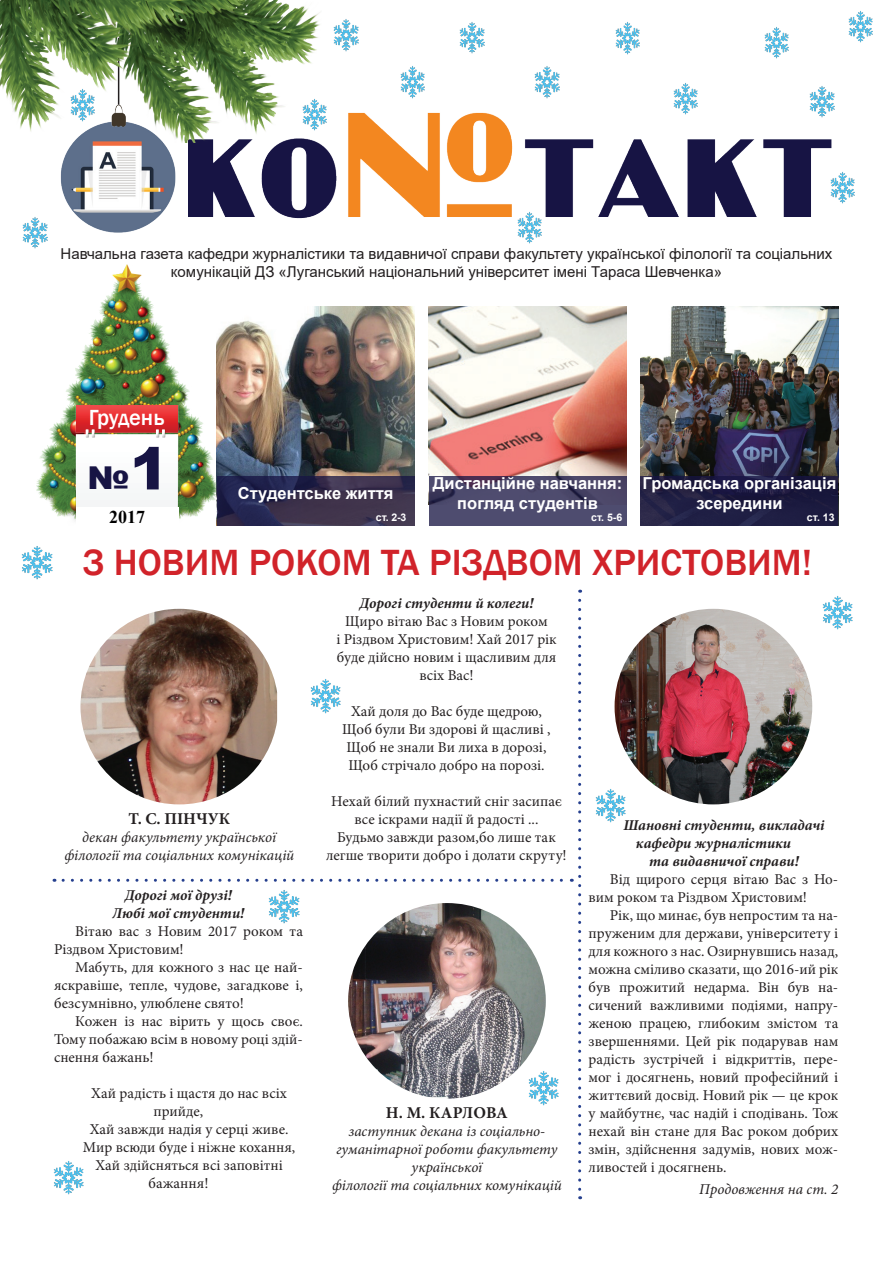
<style>
.page{position:relative;width:893px;height:1263px;background:#fff}
.page>*{position:absolute;margin:0;border:0;box-sizing:border-box;transform-origin:0 0}
.t1{font:500 37.5px "Franklin Gothic";color:#d1232a}
.t2{font:900 31.5px "Arial";color:#171444}
.t3{font:500 22.5px "Franklin Gothic";color:#fff}
.t4{font:700 16.5px/19.8px "Arial";color:#fff;text-align:center}
.t5{font:700 16.5px "Minion Pro";color:#231f20}
.t6{font:15px/18px "Minion Pro";color:#231f20;text-align:center}
.t7{font:italic 15px/18px "Minion Pro";color:#231f20;text-align:center}
.t8{font:15px/18px "Arial";color:#231f20;text-align:center}
.t9{font:italic 700 15px/18px "Minion Pro";color:#231f20;text-align:center}
.t10{font:700 10.5px "Arial";color:#fff}
.s1{font-size:58.5px}
</style>
<div class="page">
<img style="left:60px;top:143px;width:116px;height:90px">
<img style="left:189px;top:42px;width:646px;height:194px">
<img style="left:0;top:0;width:322px;height:143px">
<img style="left:102px;top:98px;width:28px;height:35px">
<img style="left:80px;top:609px;width:197px;height:195px">
<svg style="left:63px;top:879px;width:509px;height:3px"></svg>
<img style="left:348px;top:903px;width:198px;height:196px">
<img style="left:615px;top:609px;width:197px;height:195px">
<svg style="left:578px;top:600px;width:3px;height:599px"></svg>
<img style="left:810px;top:86px;width:24px;height:32px">
<img style="left:673px;top:83px;width:25px;height:32px">
<img style="left:848px;top:11px;width:24px;height:31px">
<img style="left:830px;top:171px;width:25px;height:32px">
<img style="left:764px;top:27px;width:25px;height:31px">
<img style="left:615px;top:22px;width:25px;height:32px">
<img style="left:535px;top:66px;width:24px;height:32px">
<img style="left:460px;top:22px;width:24px;height:32px">
<img style="left:400px;top:66px;width:25px;height:32px">
<img style="left:517px;top:211px;width:24px;height:32px">
<img style="left:302px;top:98px;width:25px;height:32px">
<img style="left:70px;top:89px;width:24px;height:32px">
<img style="left:23px;top:217px;width:24px;height:31px">
<img style="left:334px;top:19px;width:24px;height:32px">
<img style="left:823px;top:596px;width:30px;height:33px">
<img style="left:529px;top:1071px;width:30px;height:34px">
<img style="left:269px;top:890px;width:30px;height:34px">
<img style="left:595px;top:788px;width:30px;height:35px">
<img style="left:310px;top:679px;width:30px;height:34px">
<img style="left:53px;top:1161px;width:31px;height:34px">
<img style="left:22px;top:546px;width:30px;height:34px">
<img style="left:429px;top:307px;width:197px;height:169px">
<img style="left:37px;top:264px;width:182px;height:262px">
<img style="left:640px;top:307px;width:198px;height:169px">
<img style="left:217px;top:307px;width:198px;height:169px">
<img style="left:67px;top:406px;width:117px;height:120px">
<svg style="left:217px;top:476px;width:198px;height:49px;background:#342d4d"></svg>
<svg style="left:429px;top:476px;width:197px;height:49px;background:#4b4769"></svg>
<svg style="left:640px;top:476px;width:198px;height:49px;background:#1f1d42"></svg>
<div style="left:76px;top:507px;width:102px;height:21px;background:#fff"></div>
<p class="t8" style="left:61px;top:245px;width:773px">Навчальна газета кафедри журналістики та видавничої справи факультету української філології та соціальних комунікацій ДЗ «Луганський національний університет імені Тараса Шевченка»</p>
<h3 class="t3" style="left:89px;top:404px;width:77px">Грудень</h3>
<h2 class="t2" style="left:88px;top:455px;width:83px">№<span class="s1">1</span></h2>
<p class="t4" style="left:238px;top:484px;width:157px">Студентське життя</p>
<p class="t10" style="left:376px;top:510px;width:32px">ст. 2-3</p>
<p class="t4" style="left:433px;top:474px;width:191px">Дистанційне навчання: погляд студентів</p>
<p class="t10" style="left:591px;top:510px;width:33px">ст. 5-6</p>
<p class="t4" style="left:643px;top:474px;width:195px">Громадська організація зсередини</p>
<p class="t10" style="left:807px;top:510px;width:29px">ст. 13</p>
<h1 class="t1" style="left:83px;top:539px;width:731px">З Новим роком та Різдвом Христовим!</h1>
<p class="t9" style="left:360px;top:594px;width:175px">Дорогі студенти й колеги!</p>
<p class="t6" style="left:336px;top:612px;width:222px">Щиро вітаю Вас з Новим роком<br>і Різдвом Христовим! Хай 2017 рік буде дійсно новим і щасливим для всіх Вас!</p>
<p class="t6" style="left:342px;top:702px;width:210px">Хай доля до Вас буде щедрою,<br>Щоб були Ви здорові й щасливі ,<br>Щоб не знали Ви лиха в дорозі,<br>Щоб стрічало добро на порозі.</p>
<p class="t6" style="left:326px;top:792px;width:242px">Нехай білий пухнастий сніг засипає все іскрами надії й радості ...<br>Будьмо завжди разом,бо лише так легше творити добро і долати скруту!</p>
<p class="t5" style="left:128px;top:807px;width:103px">Т. С. ПІНЧУК</p>
<p class="t7" style="left:64px;top:828px;width:231px">декан факультету української філології та соціальних комунікацій</p>
<p class="t9" style="left:623px;top:815px;width:203px">Шановні студенти, викладачі</p>
<p class="t9" style="left:636px;top:833px;width:156px">кафедри журналістики</p>
<p class="t9" style="left:649px;top:851px;width:151px">та видавничої справи!</p>
<p class="t6" style="left:589px;top:870px;width:251px;text-align:left;text-indent:21px">Від щирого серця вітаю Вас з Но&shy;вим роком та Різдвом Христовим!</p>
<p class="t6" style="left:589px;top:906px;width:251px;text-align:justify;text-indent:21px">Рік, що минає, був непростим та на&shy;пруженим для держави, університету і для кожного з нас. Озирнувшись назад, можна сміливо сказати, що 2016-ий рік був прожитий недарма. Він був на&shy;сичений важливими подіями, напру&shy;женою працею, глибоким змістом та звершеннями. Цей рік подарував нам радість зустрічей і відкриттів, пере&shy;мог і досягнень, новий професійний і життєвий досвід. Новий рік — це крок у майбутнє, час надій і сподівань. Тож нехай він стане для Вас роком добрих змін, здійснення задумів, нових мож&shy;ливостей і досягнень.</p>
<p class="t7" style="left:699px;top:1180px;width:140px">Продовження на ст. 2</p>
<p class="t9" style="left:113px;top:886px;width:133px">Дорогі мої друзі!<br>Любі мої студенти!</p>
<p class="t6" style="left:54px;top:922px;width:250px;text-align:left;text-indent:21px">Вітаю вас з Новим 2017 роком та<br>Різдвом Христовим!</p>
<p class="t6" style="left:54px;top:958px;width:250px;text-align:justify;text-indent:21px">Мабуть, для кожного з нас це най&shy;яскравіше, тепле, чудове, загадкове і, безсумнівно, улюблене свято!</p>
<p class="t6" style="left:54px;top:1012px;width:250px;text-align:justify;text-indent:21px">Кожен із нас вірить у щось своє.<br>Тому побажаю всім в новому році здій&shy;снення бажань!</p>
<p class="t6" style="left:91px;top:1084px;width:197px">Хай радість і щастя до нас всіх</p>
<p class="t6" style="left:154px;top:1102px;width:51px">прийде,</p>
<p class="t6" style="left:90px;top:1120px;width:200px">Хай завжди надія у серці живе.</p>
<p class="t6" style="left:83px;top:1138px;width:214px">Мир всюди буде і ніжне кохання,</p>
<p class="t6" style="left:95px;top:1156px;width:189px">Хай здійсняться всі заповітні</p>
<p class="t6" style="left:148px;top:1174px;width:62px">бажання!</p>
<p class="t5" style="left:386px;top:1101px;width:123px">Н. М. Карлова</p>
<p class="t7" style="left:332px;top:1122px;width:231px">заступник декана із соціально&shy;гуманітарної роботи факультету української<br>філології та соціальних комунікацій</p>
</div>
